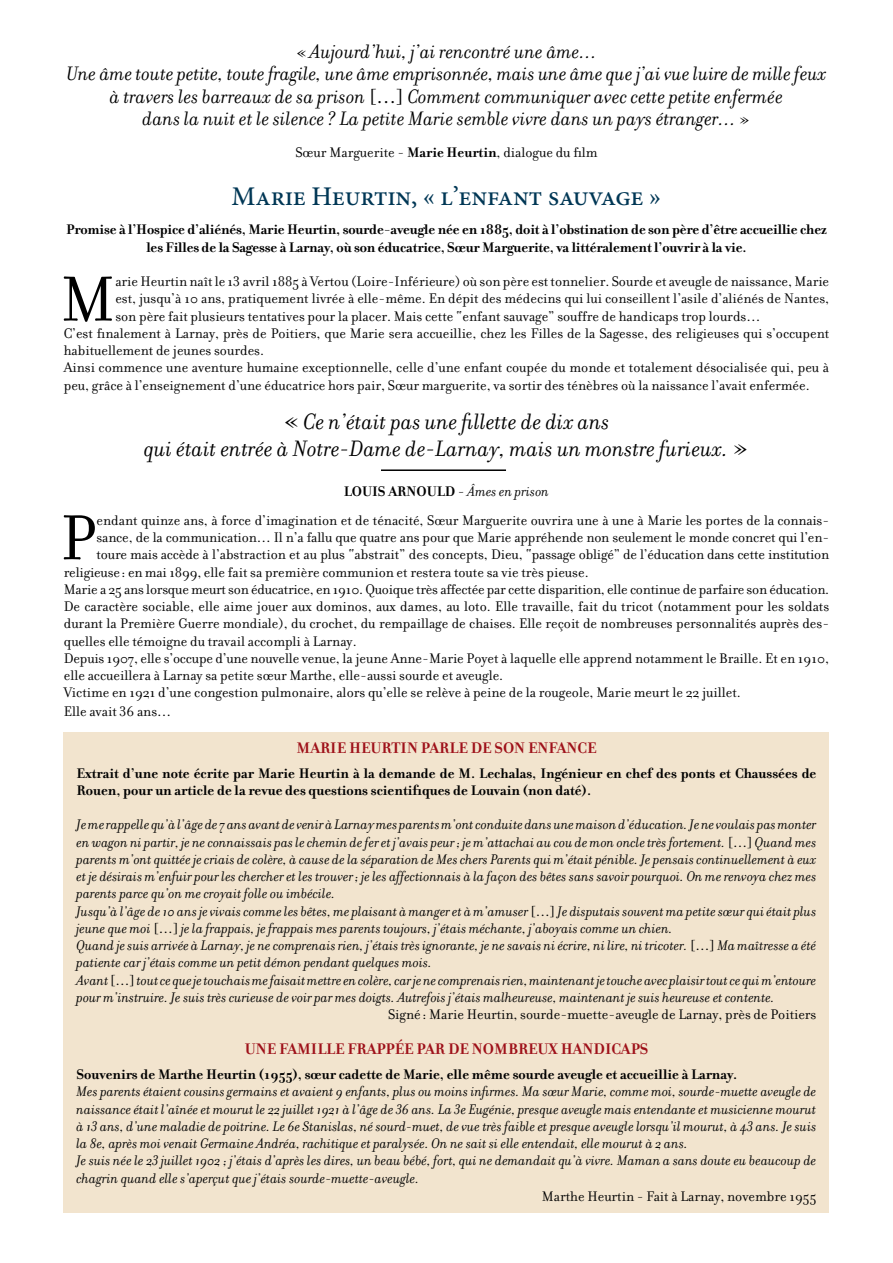
<style>
.page{position:relative;width:893px;height:1263px;background:#fff}
.page>*{position:absolute;margin:0;border:0;box-sizing:border-box;transform-origin:0 0}
.t1{font:68.55px "Filosofia";color:#000}
.t2{font:500 27px "Minion Pro";letter-spacing:-.01em;color:#003755}
.t3{font:italic 24px/27.3px "Filosofia";color:#000;text-align:center}
.t4{font:italic 21px/22.5px "Filosofia";color:#000;text-align:center}
.t5{font:700 16.5px "Filosofia";color:#9e1019}
.t6{font:15px "Filosofia";color:#000}
.t7{font:italic 15px/17.2px "Filosofia";color:#000}
.t8{font:700 15px/17.2px "Filosofia";color:#000;text-align:center}
.s1{font-style:normal;font-size:16.65px}
.s2{font-style:normal}
.s3{font-weight:700}
.s4{font-weight:400}
.s5{font-weight:400;font-style:italic}
</style>
<div class="page">
<div style="left:64px;top:732px;width:765px;height:481px;background:#f2e4ce"></div>
<hr style="left:381px;top:469px;width:125px;height:2px;background:#000">
<p class="t4" style="left:66px;top:41px;width:762px"><span class="s1">«</span> Aujourd’hui, j’ai rencontré une âme…<br>Une âme toute petite, toute fragile, une âme emprisonnée, mais une âme que j’ai vue luire de mille feux à travers les barreaux de sa prison <span class="s2">[…]</span> Comment communiquer avec cette petite enfermée<br>dans la nuit et le silence ? La petite Marie semble vivre dans un pays étranger… <span class="s1">»</span></p>
<p class="t6" style="left:295px;top:144px;width:304px">Sœur Marguerite - <span class="s3">Marie Heurtin</span>, dialogue du film</p>
<h2 class="t2" style="left:232px;top:178px;width:431px">Marie Heurtin, « l’enfant sauvage »</h2>
<p class="t8" style="left:66px;top:221px;width:762px">Promise à l’Hospice d’aliénés, Marie Heurtin, sourde-aveugle née en 1885, doit à l’obstination de son père d’être accueillie chez les Filles de la Sagesse à Larnay, où son éducatrice, Sœur Marguerite, va littéralement l’ouvrir à la vie.</p>
<h1 class="t1" style="left:60px;top:261px;width:56px">M</h1>
<p class="t6" style="left:115px;top:273px;width:715px">arie Heurtin naît le 13 avril 1885 à Vertou (Loire-Inférieure) où son père est tonnelier. Sourde et aveugle de naissance, Marie</p>
<p class="t6" style="left:115px;top:290px;width:715px">est, jusqu’à 10 ans, pratiquement livrée à elle-même. En dépit des médecins qui lui conseillent l’asile d’aliénés de Nantes,</p>
<p class="t6" style="left:115px;top:308px;width:647px">son père fait plusieurs tentatives pour la placer. Mais cette “enfant sauvage” souffre de handicaps trop lourds…</p>
<p class="t6" style="left:64px;top:325px;width:767px">C’est finalement à Larnay, près de Poitiers, que Marie sera accueillie, chez les Filles de la Sagesse, des religieuses qui s’occupent</p>
<p class="t6" style="left:64px;top:342px;width:202px">habituellement de jeunes sourdes.</p>
<p class="t6" style="left:64px;top:359px;width:767px">Ainsi commence une aventure humaine exceptionnelle, celle d’une enfant coupée du monde et totalement désocialisée qui, peu à</p>
<p class="t6" style="left:64px;top:377px;width:747px">peu, grâce à l’enseignement d’une éducatrice hors pair, Sœur marguerite, va sortir des ténèbres où la naissance l’avait enfermée.</p>
<h3 class="t3" style="left:144px;top:408px;width:606px"><span class="s2">«</span> Ce n’était pas une fillette de dix ans<br>qui était entrée à Notre-Dame de-Larnay, mais un monstre furieux. <span class="s2">»</span></h3>
<p class="t8" style="left:344px;top:482px;width:207px">Loui s Arnould <span class="s4">-</span> <span class="s5">Âmes en prison</span></p>
<h1 class="t1" style="left:60px;top:500px;width:38px">P</h1>
<p class="t6" style="left:97px;top:512px;width:734px">endant quinze ans, à force d’imagination et de ténacité, Sœur Marguerite ouvrira une à une à Marie les portes de la connais-</p>
<p class="t6" style="left:97px;top:529px;width:734px">sance, de la communication… Il n’a fallu que quatre ans pour que Marie appréhende non seulement le monde concret qui l’en-</p>
<p class="t6" style="left:97px;top:546px;width:734px">toure mais accède à l’abstraction et au plus “abstrait” des concepts, Dieu, “passage obligé” de l’éducation dans cette institution</p>
<p class="t6" style="left:64px;top:563px;width:526px">religieuse: en mai 1899, elle fait sa première communion et restera toute sa vie très pieuse.</p>
<p class="t6" style="left:64px;top:581px;width:767px">Marie a 25 ans lorsque meurt son éducatrice, en 1910. Quoique très affectée par cette disparition, elle continue de parfaire son éducation.</p>
<p class="t6" style="left:64px;top:598px;width:767px">De caractère sociable, elle aime jouer aux dominos, aux dames, au loto. Elle travaille, fait du tricot (notamment pour les soldats</p>
<p class="t6" style="left:64px;top:615px;width:767px">durant la Première Guerre mondiale), du crochet, du rempaillage de chaises. Elle reçoit de nombreuses personnalités auprès des-</p>
<p class="t6" style="left:64px;top:632px;width:294px">quelles elle témoigne du travail accompli à Larnay.</p>
<p class="t6" style="left:64px;top:650px;width:767px">Depuis 1907, elle s’occupe d’une nouvelle venue, la jeune Anne-Marie Poyet à laquelle elle apprend notamment le Braille. Et en 1910,</p>
<p class="t6" style="left:64px;top:667px;width:441px">elle accueillera à Larnay sa petite sœur Marthe, elle-aussi sourde et aveugle.</p>
<p class="t6" style="left:64px;top:684px;width:679px">Victime en 1921 d’une congestion pulmonaire, alors qu’elle se relève à peine de la rougeole, Marie meurt le 22 juillet.</p>
<p class="t6" style="left:64px;top:703px;width:109px">Elle avait 36 ans…</p>
<p class="t5" style="left:297px;top:738px;width:301px">Marie Heurtin parle de son enfance</p>
<p class="t8" style="left:77px;top:764px;width:741px;text-align:left">Extrait d’une note écrite par Marie Heurtin à la demande de M. Lechalas, Ingénieur en chef des ponts et Chaussées de<br>Rouen, pour un article de la revue des questions scientifiques de Louvain (non daté).</p>
<p class="t7" style="left:77px;top:816px;width:741px">Je me rappelle qu’à l’âge de 7 ans avant de venir à Larnay mes parents m’ont conduite dans une maison d’éducation. Je ne voulais pas monter en wagon ni partir, je ne connaissais pas le chemin de fer et j’avais peur; je m’attachai au cou de mon oncle très fortement. <span class="s2">[…]</span> Quand mes parents m’ont quittée je criais de colère, à cause de la séparation de Mes chers Parents qui m’était pénible. Je pensais continuellement à eux et je désirais m’enfuir pour les chercher et les trouver; je les affectionnais à la façon des bêtes sans savoir pourquoi. On me renvoya chez mes parents parce qu’on me croyait folle ou imbécile.<br>Jusqu’à l’âge de 10 ans je vivais comme les bêtes, me plaisant à manger et à m’amuser <span class="s2">[…]</span> Je disputais souvent ma petite sœur qui était plus jeune que moi <span class="s2">[…]</span> je la frappais, je frappais mes parents toujours, j’étais méchante, j’aboyais comme un chien.<br>Quand je suis arrivée à Larnay, je ne comprenais rien, j’étais très ignorante, je ne savais ni écrire, ni lire, ni tricoter. <span class="s2">[…]</span> Ma maîtresse a été patiente car j’étais comme un petit démon pendant quelques mois.<br>Avant <span class="s2">[…]</span> tout ce que je touchais me faisait mettre en colère, car je ne comprenais rien, maintenant je touche avec plaisir tout ce qui m’entoure pour m’instruire. Je suis très curieuse de voir par mes doigts. Autrefois j’étais malheureuse, maintenant je suis heureuse et contente.</p>
<p class="t6" style="left:388px;top:1006px;width:430px">Signé : Marie Heurtin, sourde-muette-aveugle de Larnay, près de Poitiers</p>
<p class="t5" style="left:245px;top:1039px;width:405px">Une famille frappée par de nombreux handicaps</p>
<p class="t8" style="left:77px;top:1066px;width:662px">Souvenirs de Marthe Heurtin (1955), sœur cadette de Marie, elle même sourde aveugle et accueillie à Larnay.</p>
<p class="t7" style="left:77px;top:1083px;width:741px">Mes parents étaient cousins germains et avaient 9 enfants, plus ou moins infirmes. Ma sœur Marie, comme moi, sourde-muette aveugle de naissance était l’aînée et mourut le 22 juillet 1921 à l’âge de 36 ans. La 3e Eugénie, presque aveugle mais entendante et musicienne mourut à 13 ans, d’une maladie de poitrine. Le 6e Stanislas, né sourd-muet, de vue très faible et presque aveugle lorsqu’il mourut, à 43 ans. Je suis la 8e, après moi venait Germaine Andréa, rachitique et paralysée. On ne sait si elle entendait, elle mourut à 2 ans.<br>Je suis née le 23 juillet 1902 ; j’étais d’après les dires, un beau bébé, fort, qui ne demandait qu’à vivre. Maman a sans doute eu beaucoup de chagrin quand elle s’aperçut que j’étais sourde-muette-aveugle.</p>
<p class="t6" style="left:542px;top:1187px;width:276px">Marthe Heurtin - Fait à Larnay, novembre 1955</p>
</div>
